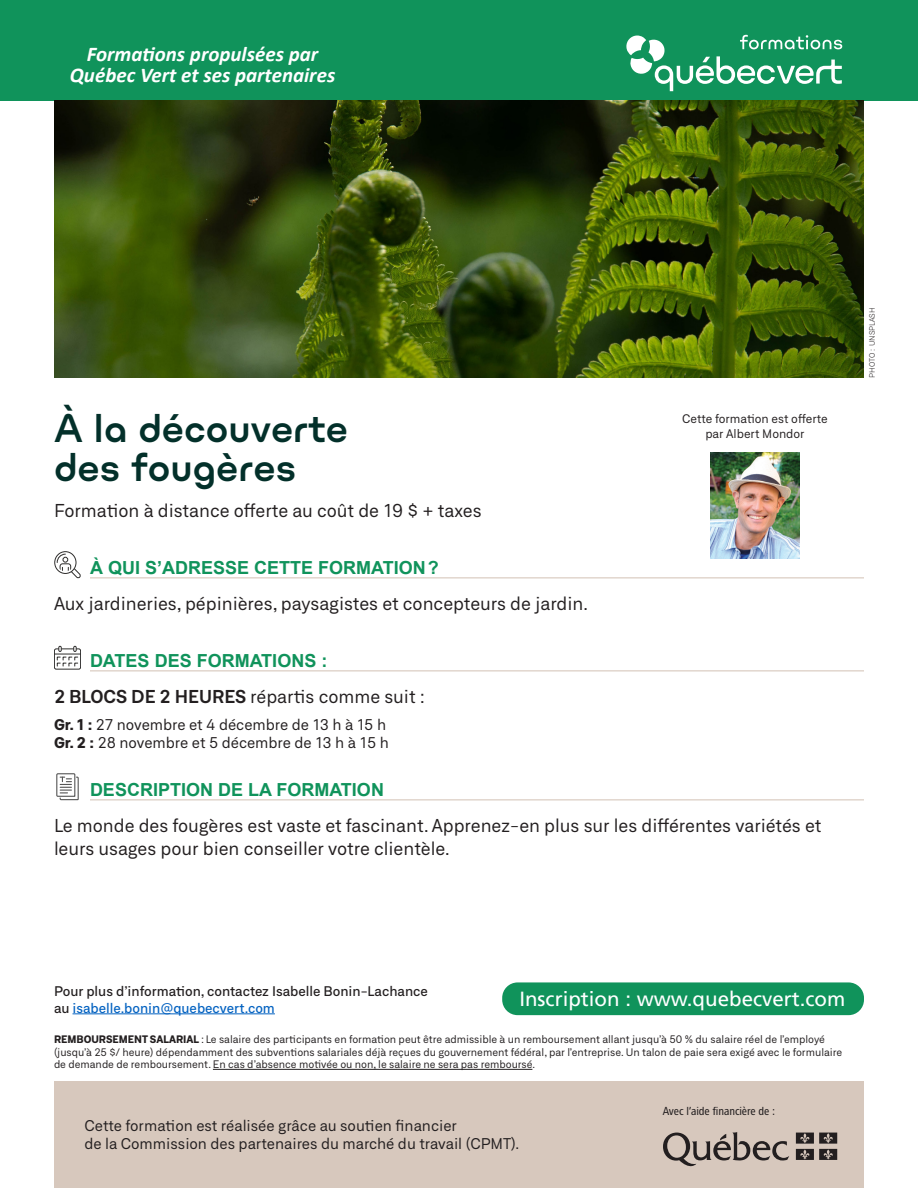
<style>
.page{position:relative;width:918px;height:1188px;background:#fff}
.page>*{position:absolute;margin:0;border:0;box-sizing:border-box;transform-origin:0 0}
.Formation_Nom{font:700 36px/39px "Ulm Grotesk";color:#03302a}
.t1{font:italic 700 21px/21px "Calibri";color:#fff;text-align:center}
.t2{font:20.55px "Frutiger LT Std";color:#fff}
.Courant{font:18px/22.5px "Neufile Grotesk";color:#231f20}
.Sous-titre_Niveau_2{font:700 18px "Arial";color:#10935b}
.Description_Formation{font:18px "Neufile Grotesk";color:#231f20}
.Formation_Blocs{font:18px "Neufile Grotesk";color:#231f20}
.Groupes{font:15px/18px "Neufile Grotesk";color:#231f20}
.t3{font:500 13.5px/16.5px "Neufile Grotesk";color:#231f20}
.Cette_formation{font:12px/15px "Neufile Grotesk";color:#231f20;text-align:center}
.t4{font:11.7px "Chaloult Cond";letter-spacing:-.005em;color:#231f20}
.t5{font:10.5px/12.6px "Neufile Grotesk";color:#231f20}
.t6{font:300 7.5px "Neufile Grotesk";color:#231f20}
.s1{font-weight:600}
.s2{font-weight:800}
.s3{color:#0563c1}
</style>
<div class="page">
<div style="left:0;top:0;width:918px;height:101px;background:#10935b"></div>
<hr style="left:73px;top:1014px;width:202px;height:1px;background:#0563c1">
<hr style="left:213px;top:1069px;width:319px;height:1px;background:#231f20">
<div style="left:502px;top:982px;width:362px;height:33px;background:#10935b;border-radius:15px"></div>
<div style="left:54px;top:1082px;width:810px;height:106px;background:#d7c8bd"></div>
<svg style="left:663px;top:1132px;width:126px;height:34px"></svg>
<svg style="left:796px;top:1133px;width:41px;height:27px"></svg>
<svg style="left:626px;top:35px;width:216px;height:56px"></svg>
<hr style="left:90px;top:577px;width:774px;height:1px;background:#d7c8bd">
<hr style="left:90px;top:670px;width:774px;height:1px;background:#d7c8bd">
<hr style="left:90px;top:799px;width:774px;height:1px;background:#d7c8bd">
<img style="left:711px;top:452px;width:88px;height:106px">
<div style="left:54px;top:551px;width:22px;height:23px;border:1px solid #2e2d2c;border-radius:50%"></div>
<svg style="left:56px;top:553px;width:25px;height:25px"></svg>
<div style="left:54px;top:648px;width:27px;height:22px;border:1px solid #2e2d2c;border-radius:2px"></div>
<svg style="left:54px;top:646px;width:27px;height:21px"></svg>
<svg style="left:56px;top:773px;width:23px;height:27px"></svg>
<img style="left:54px;top:101px;width:810px;height:277px">
<h2 class="t1" style="left:70px;top:43px;width:267px">Formations propulsées par<br>Québec Vert et ses partenaires</h2>
<p class="Formation_Nom" style="left:54px;top:410px;width:296px">À la découverte des fougères</p>
<p class="Description_Formation" style="left:54px;top:499px;width:429px">Formation à distance offerte au coût de 19 $ + taxes</p>
<p class="Sous-titre_Niveau_2" style="left:90px;top:556px;width:350px">À QUI S’ADRESSE CETTE FORMATION?</p>
<p class="Courant" style="left:54px;top:592px;width:535px">Aux jardineries, pépinières, paysagistes et concepteurs de jardin.</p>
<p class="Cette_formation" style="left:682px;top:411px;width:147px">Cette formation est offerte par Albert Mondor</p>
<p class="Sous-titre_Niveau_2" style="left:90px;top:649px;width:239px">DATES DES FORMATIONS :</p>
<p class="Formation_Blocs" style="left:54px;top:685px;width:372px"><span class="s1">2 BLOCS DE 2 HEURES</span> répartis comme suit :</p>
<p class="Groupes" style="left:54px;top:715px;width:334px"><span class="s2">Gr. 1 :</span> 27 novembre et 4 décembre de 13 h à 15 h</p>
<p class="Groupes" style="left:54px;top:733px;width:336px"><span class="s2">Gr. 2 :</span> 28 novembre et 5 décembre de 13 h à 15 h</p>
<p class="Sous-titre_Niveau_2" style="left:90px;top:778px;width:295px">DESCRIPTION DE LA FORMATION</p>
<p class="Courant" style="left:54px;top:814px;width:769px">Le monde des fougères est vaste et fascinant. Apprenez-en plus sur les différentes variétés et leurs usages pour bien conseiller votre clientèle.</p>
<p class="t6" style="left:867px;top:378px;width:72px;rotate:-90deg">PHOTO : UNSPLASH</p>
<p class="t3" style="left:54px;top:983px;width:375px">Pour plus d’information, contactez Isabelle Bonin-Lachance au <span class="s3">isabelle.bonin@quebecvert.com</span></p>
<p class="t5" style="left:54px;top:1033px;width:790px"><span class="s2">REMBOURSEMENT SALARIAL</span> : Le salaire des participants en formation peut être admissible à un remboursement allant jusqu’à 50 % du salaire réel de l’employé (jusqu’à 25 $/ heure) dépendamment des subventions salariales déjà reçues du gouvernement fédéral, par l’entreprise. Un talon de paie sera exigé avec le formulaire de demande de remboursement. En cas d’absence motivée ou non, le salaire ne sera pas remboursé.</p>
<h3 class="t2" style="left:519px;top:987px;width:328px">Inscription : www.quebecvert.com</h3>
<h3 class="Groupes" style="left:85px;top:1116px;width:436px">Cette formation est réalisée grâce au soutien financier<br>de la Commission des partenaires du marché du travail (CPMT).</h3>
<p class="t4" style="left:663px;top:1103px;width:114px">Avec l’aide financière de :</p>
</div>
